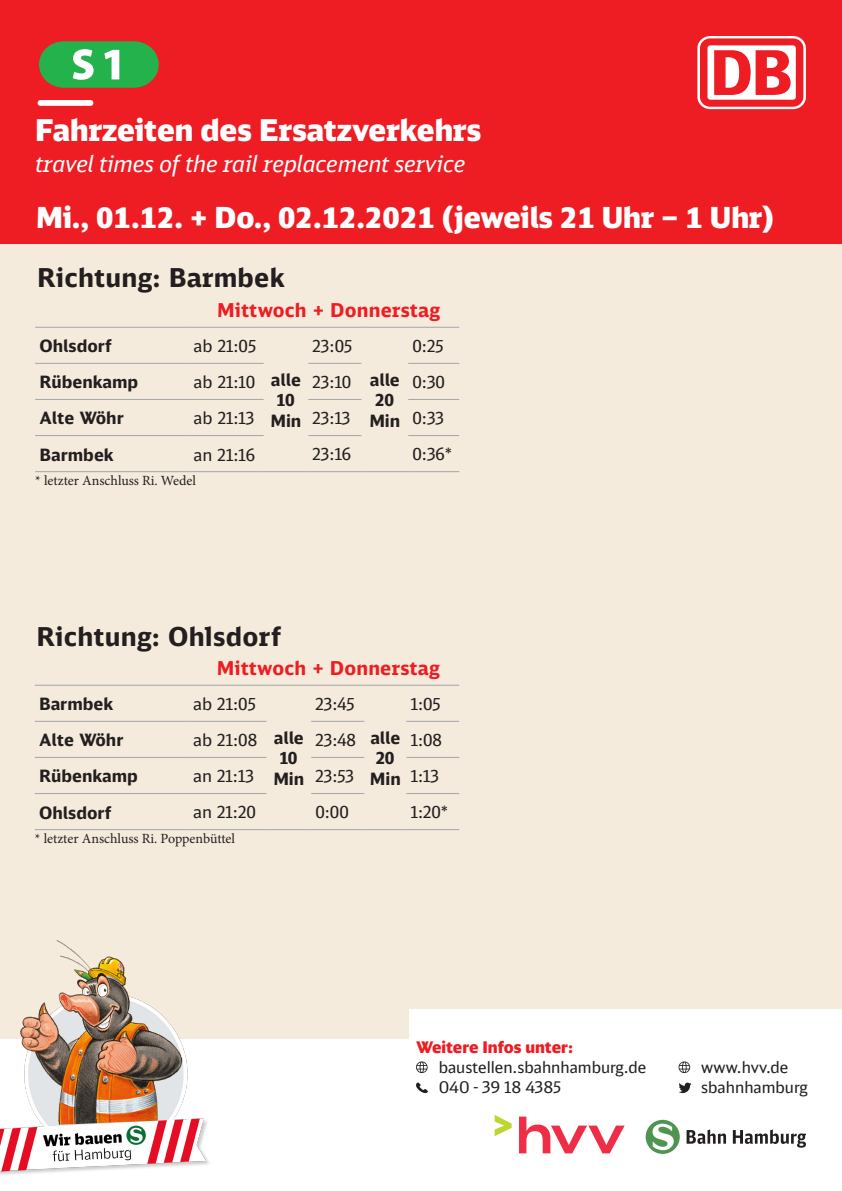
<style>
.page{position:relative;width:842px;height:1191px;background:#fff}
.page>*{position:absolute;margin:0;border:0;box-sizing:border-box;transform-origin:0 0}
.t1{font:900 30px "DB Head Alternate";color:#fff}
.t2{font:900 29px "DB Head Alternate";color:#fff}
.t3{font:700 26px "DB Sans";letter-spacing:.01em;color:#231f20}
.t4{font:italic 23px "DB Head Alternate";color:#fff}
.t5{font:700 19.1px "DB Sans";letter-spacing:.01em;color:#ee1d23}
.t6{font:700 17px/20.4px "DB Sans Alternate";color:#231f20;text-align:center}
.t7{font:17px "DB Sans Alternate";color:#231f20}
.t8{font:16.9px "DB Sans Alternate";color:#231f20}
.t9{font:16px/20px "DB Head";color:#231f20}
.t10{font:900 16px "DB Head";color:#ee1d23}
.t11{font:14px "Minion Pro";letter-spacing:-.005em;color:#231f20}
</style>
<div class="page">
<div style="left:0;top:219px;width:842px;height:827px;background:#f5ebdc"></div>
<div style="left:0;top:0;width:842px;height:244px;background:#ee1d23"></div>
<div style="left:0;top:1039px;width:842px;height:152px;background:#fff"></div>
<div style="left:409px;top:1009px;width:433px;height:172px;background:#fff"></div>
<hr style="left:264px;top:327px;width:44px;height:1px;background:#a8a9ad">
<hr style="left:264px;top:471px;width:44px;height:1px;background:#a8a9ad">
<hr style="left:35px;top:327px;width:154px;height:1px;background:#a8a9ad">
<hr style="left:189px;top:327px;width:75px;height:1px;background:#a8a9ad">
<hr style="left:35px;top:363px;width:154px;height:1px;background:#a8a9ad">
<hr style="left:189px;top:363px;width:75px;height:1px;background:#a8a9ad">
<hr style="left:35px;top:399px;width:154px;height:1px;background:#a8a9ad">
<hr style="left:189px;top:399px;width:75px;height:1px;background:#a8a9ad">
<hr style="left:35px;top:435px;width:154px;height:1px;background:#a8a9ad">
<hr style="left:189px;top:435px;width:75px;height:1px;background:#a8a9ad">
<hr style="left:35px;top:471px;width:154px;height:1px;background:#a8a9ad">
<hr style="left:189px;top:471px;width:75px;height:1px;background:#a8a9ad">
<hr style="left:308px;top:327px;width:53px;height:1px;background:#a8a9ad">
<hr style="left:361px;top:327px;width:47px;height:1px;background:#a8a9ad">
<hr style="left:408px;top:327px;width:51px;height:1px;background:#a8a9ad">
<hr style="left:308px;top:363px;width:53px;height:1px;background:#a8a9ad">
<hr style="left:408px;top:363px;width:51px;height:1px;background:#a8a9ad">
<hr style="left:308px;top:399px;width:53px;height:1px;background:#a8a9ad">
<hr style="left:408px;top:399px;width:51px;height:1px;background:#a8a9ad">
<hr style="left:308px;top:435px;width:53px;height:1px;background:#a8a9ad">
<hr style="left:408px;top:435px;width:51px;height:1px;background:#a8a9ad">
<hr style="left:308px;top:471px;width:53px;height:1px;background:#a8a9ad">
<hr style="left:361px;top:471px;width:47px;height:1px;background:#a8a9ad">
<hr style="left:408px;top:471px;width:51px;height:1px;background:#a8a9ad">
<hr style="left:266px;top:684px;width:45px;height:2px;background:#a8a9ad">
<hr style="left:266px;top:829px;width:45px;height:1px;background:#a8a9ad">
<hr style="left:35px;top:684px;width:154px;height:2px;background:#a8a9ad">
<hr style="left:189px;top:684px;width:77px;height:2px;background:#a8a9ad">
<hr style="left:35px;top:721px;width:154px;height:1px;background:#a8a9ad">
<hr style="left:189px;top:721px;width:77px;height:1px;background:#a8a9ad">
<hr style="left:35px;top:757px;width:154px;height:1px;background:#a8a9ad">
<hr style="left:189px;top:757px;width:77px;height:1px;background:#a8a9ad">
<hr style="left:35px;top:793px;width:154px;height:1px;background:#a8a9ad">
<hr style="left:189px;top:793px;width:77px;height:1px;background:#a8a9ad">
<hr style="left:35px;top:829px;width:154px;height:1px;background:#a8a9ad">
<hr style="left:189px;top:829px;width:77px;height:1px;background:#a8a9ad">
<hr style="left:311px;top:684px;width:53px;height:2px;background:#a8a9ad">
<hr style="left:364px;top:684px;width:42px;height:2px;background:#a8a9ad">
<hr style="left:406px;top:684px;width:53px;height:2px;background:#a8a9ad">
<hr style="left:311px;top:721px;width:53px;height:1px;background:#a8a9ad">
<hr style="left:406px;top:721px;width:53px;height:1px;background:#a8a9ad">
<hr style="left:311px;top:757px;width:53px;height:1px;background:#a8a9ad">
<hr style="left:406px;top:757px;width:53px;height:1px;background:#a8a9ad">
<hr style="left:311px;top:793px;width:53px;height:1px;background:#a8a9ad">
<hr style="left:406px;top:793px;width:53px;height:1px;background:#a8a9ad">
<hr style="left:311px;top:829px;width:53px;height:1px;background:#a8a9ad">
<hr style="left:364px;top:829px;width:42px;height:1px;background:#a8a9ad">
<hr style="left:406px;top:829px;width:53px;height:1px;background:#a8a9ad">
<svg style="left:495px;top:1115px;width:130px;height:38px"></svg>
<div style="left:697px;top:36px;width:109px;height:73px;background:#fff;border-radius:13px"></div>
<svg style="left:700px;top:38px;width:103px;height:69px"></svg>
<svg style="left:686px;top:1129px;width:40px;height:15px"></svg>
<svg style="left:733px;top:1129px;width:73px;height:18px"></svg>
<div style="left:646px;top:1119px;width:34px;height:34px;background:#4f9551;border-radius:50%"></div>
<svg style="left:652px;top:1123px;width:22px;height:27px"></svg>
<svg style="left:416px;top:1061px;width:12px;height:12px"></svg>
<svg style="left:416px;top:1082px;width:12px;height:11px"></svg>
<svg style="left:678px;top:1061px;width:12px;height:12px"></svg>
<svg style="left:679px;top:1082px;width:12px;height:11px"></svg>
<img style="left:0;top:940px;width:209px;height:235px">
<svg style="left:39px;top:41px;width:120px;height:47px;background:#51ab5c"></svg>
<div style="left:38px;top:100px;width:55px;height:6px;background:#fff;border-radius:3px"></div>
<h1 class="t1" style="left:35px;top:110px;width:448px">Fahrzeiten des Ersatzverkehrs</h1>
<h3 class="t4" style="left:35px;top:149px;width:432px">travel times of the rail replacement service</h3>
<h2 class="t2" style="left:36px;top:199px;width:740px">Mi., 01.12. + Do., 02.12.2021 (jeweils 21 Uhr – 1 Uhr)</h2>
<h3 class="t3" style="left:37px;top:261px;width:249px">Richtung: Barmbek</h3>
<p class="t5" style="left:217px;top:298px;width:225px">Mittwoch + Donnerstag</p>
<p class="t6" style="left:39px;top:335px;width:74px">Ohlsdorf</p>
<p class="t7" style="left:193px;top:335px;width:64px">ab 21:05</p>
<p class="t8" style="left:313px;top:335px;width:41px">23:05</p>
<p class="t8" style="left:412px;top:335px;width:33px">0:25</p>
<p class="t6" style="left:369px;top:369px;width:32px">alle<br>20<br>Min</p>
<p class="t6" style="left:270px;top:369px;width:32px">alle<br>10<br>Min</p>
<p class="t6" style="left:39px;top:371px;width:100px">Rübenkamp</p>
<p class="t7" style="left:193px;top:372px;width:63px">ab 21:10</p>
<p class="t8" style="left:313px;top:372px;width:40px">23:10</p>
<p class="t8" style="left:412px;top:372px;width:34px">0:30</p>
<p class="t6" style="left:39px;top:407px;width:86px">Alte Wöhr</p>
<p class="t7" style="left:193px;top:408px;width:63px">ab 21:13</p>
<p class="t8" style="left:313px;top:408px;width:40px">23:13</p>
<p class="t8" style="left:412px;top:408px;width:33px">0:33</p>
<p class="t6" style="left:39px;top:444px;width:76px">Barmbek</p>
<p class="t7" style="left:193px;top:444px;width:63px">an 21:16</p>
<p class="t8" style="left:313px;top:444px;width:40px">23:16</p>
<p class="t8" style="left:412px;top:444px;width:41px">0:36*</p>
<p class="t11" style="left:35px;top:471px;width:162px">* letzter Anschluss Ri. Wedel</p>
<h3 class="t3" style="left:37px;top:620px;width:246px">Richtung: Ohlsdorf</h3>
<p class="t5" style="left:217px;top:656px;width:225px">Mittwoch + Donnerstag</p>
<p class="t6" style="left:39px;top:693px;width:76px">Barmbek</p>
<p class="t7" style="left:193px;top:693px;width:64px">ab 21:05</p>
<p class="t8" style="left:315px;top:693px;width:41px">23:45</p>
<p class="t8" style="left:411px;top:693px;width:31px">1:05</p>
<p class="t6" style="left:370px;top:727px;width:32px">alle<br>20<br>Min</p>
<p class="t6" style="left:273px;top:727px;width:32px">alle<br>10<br>Min</p>
<p class="t6" style="left:39px;top:729px;width:86px">Alte Wöhr</p>
<p class="t7" style="left:193px;top:729px;width:66px">ab 21:08</p>
<p class="t8" style="left:315px;top:729px;width:42px">23:48</p>
<p class="t8" style="left:411px;top:729px;width:33px">1:08</p>
<p class="t6" style="left:39px;top:765px;width:100px">Rübenkamp</p>
<p class="t7" style="left:193px;top:765px;width:62px">an 21:13</p>
<p class="t8" style="left:315px;top:765px;width:40px">23:53</p>
<p class="t8" style="left:411px;top:765px;width:30px">1:13</p>
<p class="t6" style="left:39px;top:801px;width:74px">Ohlsdorf</p>
<p class="t7" style="left:193px;top:802px;width:64px">an 21:20</p>
<p class="t8" style="left:315px;top:802px;width:35px">0:00</p>
<p class="t8" style="left:411px;top:802px;width:38px">1:20*</p>
<p class="t11" style="left:35px;top:829px;width:202px">* letzter Anschluss Ri. Poppenbüttel</p>
<p class="t10" style="left:416px;top:1037px;width:158px">Weitere Infos unter:</p>
<p class="t9" style="left:439px;top:1057px;width:209px">baustellen.sbahnhamburg.de<br>040 - 39 18 4385</p>
<p class="t9" style="left:701px;top:1057px;width:108px">www.hvv.de sbahnhamburg</p>
</div>
